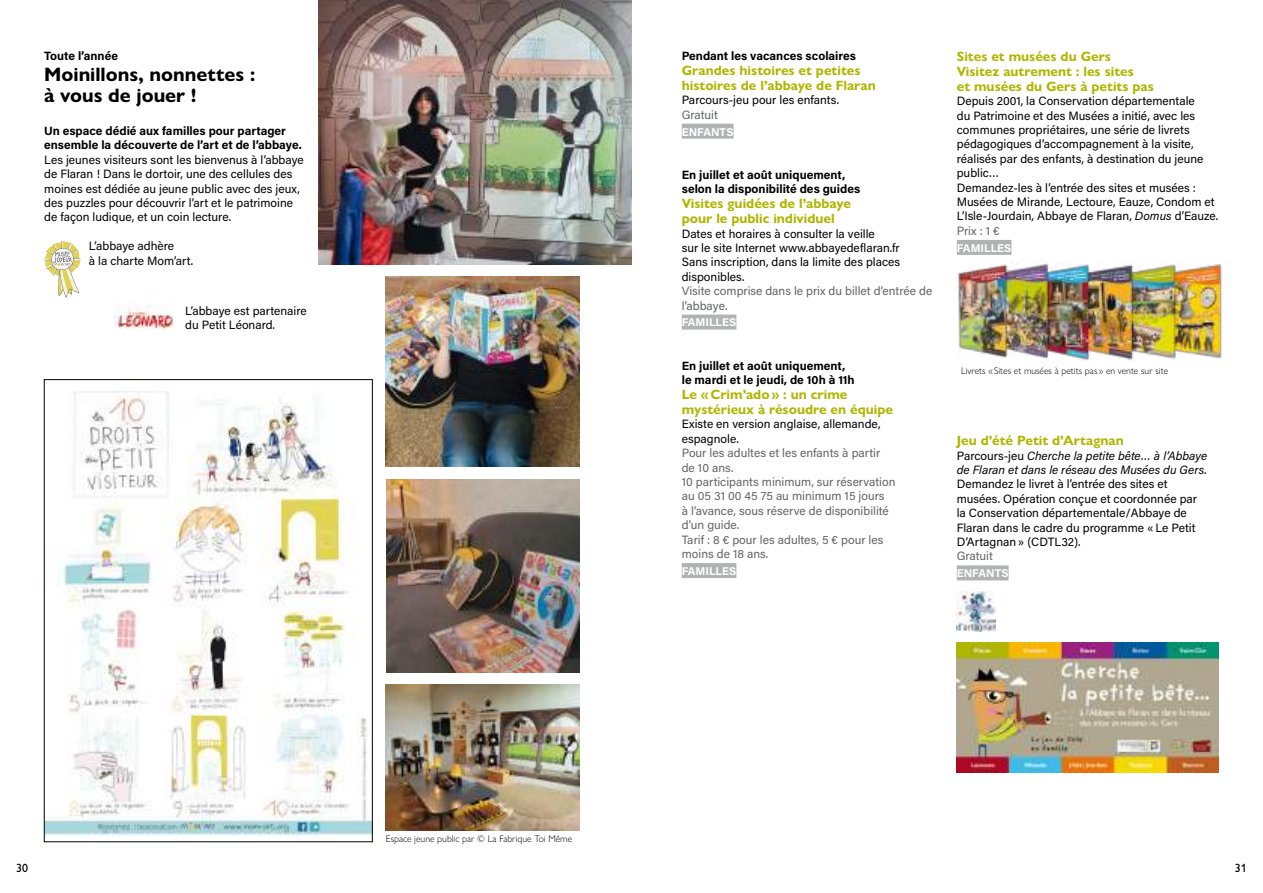
<style>
.page{position:relative;width:1263px;height:893px;background:#fff}
.page>*{position:absolute;margin:0;border:0;box-sizing:border-box;transform-origin:0 0}
.t1{font:700 19.5px/21px "Gill Sans Nova";color:#000}
.t2{font:700 13.5px/15px "Gill Sans Nova";color:#afb600}
.t3{font:12px/14.4px "Acumin Pro";color:#000}
.t4{font:12px/14.4px "Acumin Pro";color:#636466}
.t5{font:700 12px/14.4px "Acumin Pro";color:#000}
.t6{font:500 12px "Gill Sans Nova";color:#000}
.t7{font:700 11.25px "Acumin Pro";letter-spacing:-.005em;color:#fff}
.t8{font:300 9.75px "Gill Sans Nova";color:#000}
.s1{font-style:italic}
.s2{color:#636466}
</style>
<div class="page">
<div style="left:682px;top:124px;width:51px;height:15px;background:#b1b2b4"></div>
<div style="left:682px;top:315px;width:54px;height:15px;background:#b1b2b4"></div>
<div style="left:682px;top:563px;width:54px;height:15px;background:#b1b2b4"></div>
<img style="left:386px;top:685px;width:194px;height:145px">
<img style="left:318px;top:0;width:313px;height:265px">
<img style="left:386px;top:480px;width:194px;height:193px">
<img style="left:386px;top:277px;width:194px;height:189px">
<img style="left:46px;top:391px;width:324px;height:445px">
<svg style="left:44px;top:241px;width:36px;height:57px"></svg>
<img style="left:115px;top:303px;width:58px;height:26px">
<div style="left:957px;top:240px;width:54px;height:15px;background:#b1b2b4"></div>
<div style="left:957px;top:565px;width:51px;height:15px;background:#b1b2b4"></div>
<img style="left:957px;top:262px;width:265px;height:99px">
<img style="left:957px;top:591px;width:38px;height:41px">
<img style="left:957px;top:642px;width:261px;height:131px">
<p class="t5" style="left:44px;top:48px;width:75px">Toute l’année</p>
<h1 class="t1" style="left:44px;top:64px;width:212px">Moinillons, nonnettes : à vous de jouer !</h1>
<p class="t5" style="left:44px;top:123px;width:259px">Un espace dédié aux familles pour partager ensemble la découverte de l’art et de l’abbaye.</p>
<p class="t3" style="left:44px;top:152px;width:261px">Les jeunes visiteurs sont les bienvenus à l’abbaye de Flaran ! Dans le dortoir, une des cellules des moines est dédiée au jeune public avec des jeux, des puzzles pour découvrir l’art et le patrimoine de façon ludique, et un coin lecture.</p>
<p class="t3" style="left:89px;top:238px;width:106px">L’abbaye adhère<br>à la charte Mom’art.</p>
<p class="t3" style="left:185px;top:303px;width:123px">L’abbaye est partenaire du Petit Léonard.</p>
<p class="t8" style="left:386px;top:832px;width:188px">Espace jeune public par © La Fabrique Toi Même</p>
<p class="t5" style="left:682px;top:48px;width:176px">Pendant les vacances scolaires</p>
<p class="t2" style="left:682px;top:63px;width:196px">Grandes histoires et petites histoires de l’abbaye de Flaran</p>
<p class="t3" style="left:682px;top:92px;width:159px">Parcours-jeu pour les enfants.</p>
<p class="t4" style="left:682px;top:107px;width:38px">Gratuit</p>
<p class="t7" style="left:682px;top:124px;width:53px">ENFANTS</p>
<p class="t5" style="left:682px;top:167px;width:180px">En juillet et août uniquement, selon la disponibilité des guides</p>
<p class="t2" style="left:682px;top:196px;width:171px">Visites guidées de l’abbaye pour le public individuel</p>
<p class="t3" style="left:682px;top:226px;width:220px">Dates et horaires à consulter la veille<br>sur le site Internet www.abbayedeflaran.fr Sans inscription, dans la limite des places disponibles.</p>
<p class="t4" style="left:682px;top:283px;width:252px">Visite comprise dans le prix du billet d’entrée de l’abbaye.</p>
<p class="t7" style="left:682px;top:315px;width:56px">FAMILLES</p>
<p class="t5" style="left:682px;top:358px;width:174px">En juillet et août uniquement, le mardi et le jeudi, de 10h à 11h</p>
<p class="t2" style="left:682px;top:387px;width:213px">Le «Crim’ado» : un crime mystérieux à résoudre en équipe</p>
<p class="t3" style="left:682px;top:417px;width:200px">Existe en version anglaise, allemande, espagnole.</p>
<p class="t4" style="left:682px;top:445px;width:215px">Pour les adultes et les enfants à partir de 10 ans.<br>10 participants minimum, sur réservation au 05 31 00 45 75 au minimum 15 jours<br>à l’avance, sous réserve de disponibilité d’un guide.<br>Tarif : 8 € pour les adultes, 5 € pour les moins de 18 ans.</p>
<p class="t7" style="left:682px;top:563px;width:56px">FAMILLES</p>
<p class="t2" style="left:957px;top:49px;width:198px">Sites et musées du Gers<br>Visitez autrement : les sites<br>et musées du Gers à petits pas</p>
<p class="t3" style="left:957px;top:93px;width:263px">Depuis 2001, la Conservation départementale<br>du Patrimoine et des Musées a initié, avec les communes propriétaires, une série de livrets pédagogiques d’accompagnement à la visite, réalisés par des enfants, à destination du jeune public…<br>Demandez-les à l’entrée des sites et musées :<br>Musées de Mirande, Lectoure, Eauze, Condom et L’Isle-Jourdain, Abbaye de Flaran, <span class="s1">Domus</span> d’Eauze.<br><span class="s2">Prix : 1 €</span></p>
<p class="t7" style="left:957px;top:240px;width:56px">FAMILLES</p>
<p class="t8" style="left:961px;top:365px;width:209px">Livrets « Sites et musées à petits pas » en vente sur site</p>
<p class="t2" style="left:957px;top:433px;width:169px">Jeu d’été Petit d’Artagnan</p>
<p class="t3" style="left:957px;top:448px;width:252px">Parcours-jeu <span class="s1">Cherche la petite bête… à l’Abbaye de Flaran et dans le réseau des Musées du Gers</span>.<br>Demandez le livret à l’entrée des sites et musées. Opération conçue et coordonnée par la Conservation départementale/Abbaye de Flaran dans le cadre du programme «Le Petit D’Artagnan» (CDTL32).</p>
<p class="t4" style="left:957px;top:549px;width:38px">Gratuit</p>
<p class="t7" style="left:957px;top:565px;width:53px">ENFANTS</p>
<p class="t6" style="left:16px;top:860px;width:13px">30</p>
<p class="t6" style="left:1235px;top:860px;width:13px">31</p>
</div>
